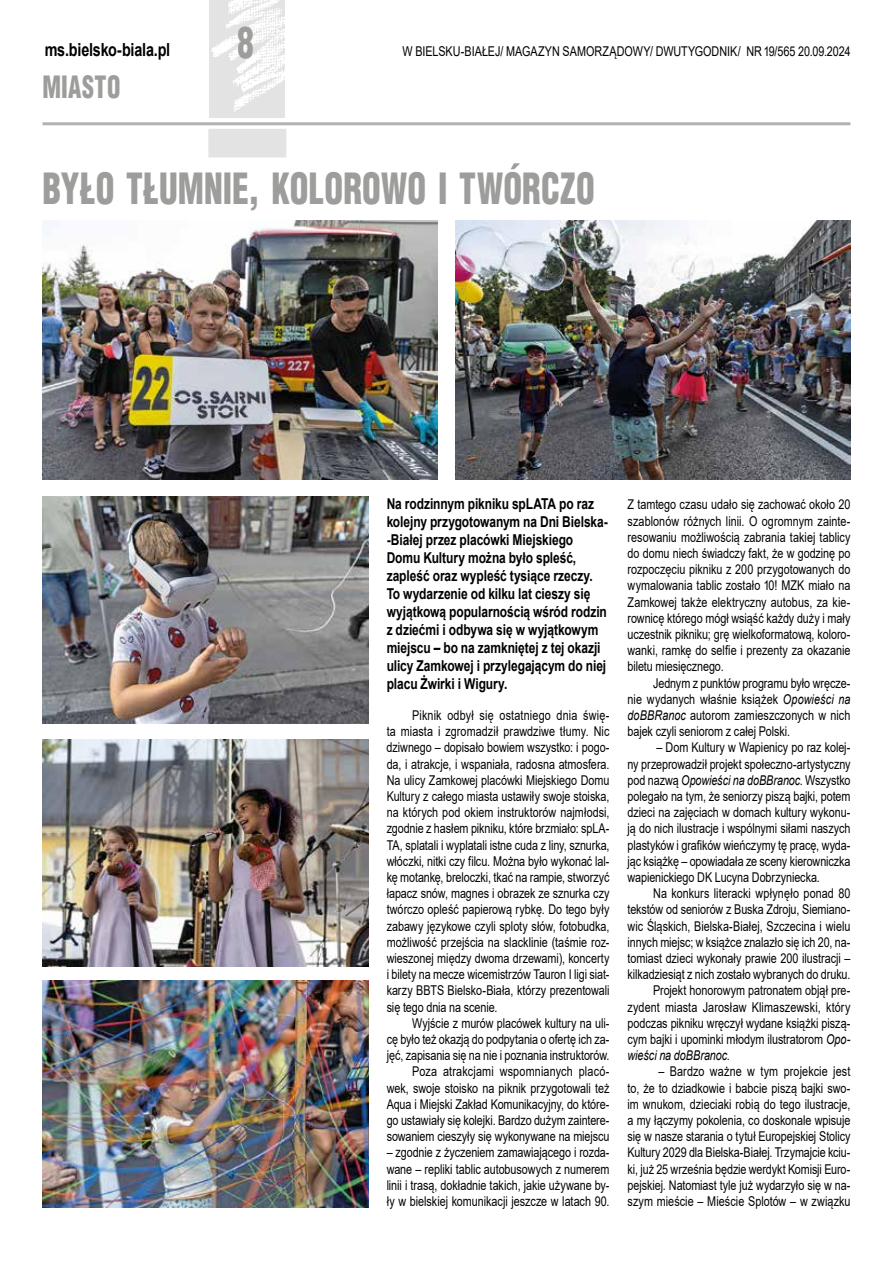
<style>
.page{position:relative;width:893px;height:1263px;background:#fff}
.page>*{position:absolute;margin:0;border:0;box-sizing:border-box;transform-origin:0 0}
.t1{font:900 42px "Switzerland Cond";letter-spacing:.005em;color:#9d9d9c;scale:.8 1}
.t2{font:900 30px "Switzerland Cond";letter-spacing:.02em;color:#9d9d9c;scale:.8 1}
.t3{font:700 18px "Arial";letter-spacing:-.015em;color:#000;scale:.8 1}
.t4{font:700 15px/18px "Arial";letter-spacing:-.005em;color:#000;scale:.8 1}
.t5{font:13.5px/16.2px "Arial";letter-spacing:-.005em;color:#000;text-align:justify;scale:.8 1}
.t6{font:italic 13.5px "Arial";letter-spacing:-.005em;color:#000;scale:.8 1}
.s1{font-style:italic}
.s2{font-style:normal}
</style>
<div class="page">
<hr style="left:43px;top:122px;width:807px;height:3px;background:#b3b2b2">
<img style="left:209px;top:0;width:76px;height:118px">
<div style="left:208px;top:129px;width:78px;height:28px;background:#e3e3e3"></div>
<img style="left:43px;top:221px;width:394px;height:259px">
<img style="left:455px;top:221px;width:395px;height:259px">
<img style="left:43px;top:496px;width:326px;height:227px">
<img style="left:43px;top:739px;width:326px;height:227px">
<img style="left:43px;top:980px;width:326px;height:227px">
<h3 class="t3" style="left:45px;top:37px;width:158px">ms.bielsko-biala.pl</h3>
<h2 class="t2" style="left:43px;top:68px;width:99px">MIASTO</h2>
<h1 class="t1" style="left:237px;top:16px;width:22px">8</h1>
<p class="t5" style="left:402px;top:43px;width:561px">W BIELSKU-BIAŁEJ/ MAGAZYN SAMORZĄDOWY/ DWUTYGODNIK/ NR 19/565 20.09.2024</p>
<h1 class="t1" style="left:43px;top:162px;width:692px">BYŁO TŁUMNIE, KOLOROWO I TWÓRCZO</h1>
<p class="t4" style="left:387px;top:495px;width:278px">Na rodzinnym pikniku spLATA po raz kolejny przygotowanym na Dni Bielska--Białej przez placówki Miejskiego Domu Kultury można było spleść, zapleść oraz wypleść tysiące rzeczy.<br>To wydarzenie od kilku lat cieszy się wyjątkową popularnością wśród rodzin z dziećmi i odbywa się w wyjątkowym miejscu – bo na zamkniętej z tej okazji ulicy Zamkowej i przylegającym do niej placu Żwirki i Wigury.</p>
<p class="t5" style="left:387px;top:707px;width:280px;text-indent:26px">Piknik odbył się ostatniego dnia świę&shy;ta miasta i zgromadził prawdziwe tłumy. Nic dziwnego – dopisało bowiem wszystko: i pogo&shy;da, i atrakcje, i wspaniała, radosna atmosfera.<br>Na ulicy Zamkowej placówki Miejskiego Domu Kultury z całego miasta ustawiły swoje stoiska, na których pod okiem instruktorów najmłodsi, zgodnie z hasłem pikniku, które brzmiało: spLA-TA, splatali i wyplatali istne cuda z liny, sznurka, włóczki, nitki czy filcu. Można było wykonać lal&shy;kę motankę, breloczki, tkać na rampie, stworzyć łapacz snów, magnes i obrazek ze sznurka czy twórczo opleść papierową rybkę. Do tego były zabawy językowe czyli sploty słów, fotobudka, możliwość przejścia na slacklinie (taśmie roz&shy;wieszonej między dwoma drzewami), koncerty i bilety na mecze wicemistrzów Tauron I ligi siat&shy;karzy BBTS Bielsko-Biała, którzy prezentowali się tego dnia na scenie.</p>
<p class="t5" style="left:387px;top:1015px;width:280px;text-align:right">Wyjście z murów placówek kultury na uli-<br>cę było też okazją do podpytania o ofertę ich za&shy;jęć, zapisania się na nie i poznania instruktorów.<br>Poza atrakcjami wspomnianych placó&shy;wek, swoje stoisko na piknik przygotowali też Aqua i Miejski Zakład Komunikacyjny, do które&shy;go ustawiały się kolejki. Bardzo dużym zaintere&shy;sowaniem cieszyły się wykonywane na miejscu</p>
<p class="t5" style="left:387px;top:1144px;width:280px">– zgodnie z życzeniem zamawiającego i rozda&shy;wane – repliki tablic autobusowych z numerem linii i trasą, dokładnie takich, jakie używane by&shy;ły w bielskiej komunikacji jeszcze w latach 90.</p>
<p class="t5" style="left:628px;top:496px;width:280px">Z tamtego czasu udało się zachować około 20 szablonów różnych linii. O ogromnym zainte&shy;resowaniu możliwością zabrania takiej tablicy do domu niech świadczy fakt, że w godzinę po rozpoczęciu pikniku z 200 przygotowanych do wymalowania tablic zostało 10! MZK miało na Zamkowej także elektryczny autobus, za kie&shy;rownicę którego mógł wsiąść każdy duży i mały uczestnik pikniku; grę wielkoformatową, koloro&shy;wanki, ramkę do selfie i prezenty za okazanie biletu miesięcznego.</p>
<p class="t5" style="left:628px;top:675px;width:280px;text-indent:26px">Jednym z punktów programu było wręcze&shy;nie wydanych właśnie książek <span class="s1">Opowieści na doBBRanoc</span> autorom zamieszczonych w nich bajek czyli seniorom z całej Polski.</p>
<p class="t5" style="left:628px;top:739px;width:280px;text-indent:29px">– Dom Kultury w Wapienicy po raz kolej&shy;ny przeprowadził projekt społeczno-artystyczny pod nazwą <span class="s1">Opowieści na doBBranoc</span>. Wszystko polegało na tym, że seniorzy piszą bajki, potem dzieci na zajęciach w domach kultury wykonu&shy;ją do nich ilustracje i wspólnymi siłami naszych plastyków i grafików wieńczymy tę pracę, wyda&shy;jąc książkę – opowiadała ze sceny kierowniczka wapienickiego DK Lucyna Dobrzyniecka.</p>
<p class="t5" style="left:653px;top:885px;width:248px">Na konkurs literacki wpłynęło ponad 80</p>
<p class="t5" style="left:628px;top:901px;width:280px">tekstów od seniorów z Buska Zdroju, Siemiano-</p>
<p class="t5" style="left:628px;top:918px;width:280px">wic Śląskich, Bielska-Białej, Szczecina i wielu</p>
<p class="t5" style="left:628px;top:934px;width:280px">innych miejsc; w książce znalazło się ich 20, na-</p>
<p class="t5" style="left:628px;top:950px;width:280px">tomiast dzieci wykonały prawie 200 ilustracji –</p>
<p class="t5" style="left:628px;top:966px;width:280px">kilkadziesiąt z nich zostało wybranych do druku.</p>
<p class="t5" style="left:653px;top:982px;width:248px">Projekt honorowym patronatem objął pre-</p>
<p class="t5" style="left:628px;top:999px;width:280px">zydent miasta Jarosław Klimaszewski, który</p>
<p class="t5" style="left:628px;top:1015px;width:280px">podczas pikniku wręczył wydane książki piszą-</p>
<p class="t5" style="left:628px;top:1031px;width:280px">cym bajki i upominki młodym ilustratorom <span class="s1">Opo-</span></p>
<p class="t6" style="left:628px;top:1047px;width:129px">wieści na doBBranoc<span class="s2">.</span></p>
<p class="t5" style="left:628px;top:1063px;width:280px;text-indent:31px">– Bardzo ważne w tym projekcie jest to, że to dziadkowie i babcie piszą bajki swo&shy;im wnukom, dzieciaki robią do tego ilustracje, a my łączymy pokolenia, co doskonale wpisuje się w nasze starania o tytuł Europejskiej Stolicy Kultury 2029 dla Bielska-Białej. Trzymajcie kciu&shy;ki, już 25 września będzie werdykt Komisji Euro&shy;pejskiej. Natomiast tyle już wydarzyło się w na&shy;szym mieście – Mieście Splotów – w związku</p>
</div>
